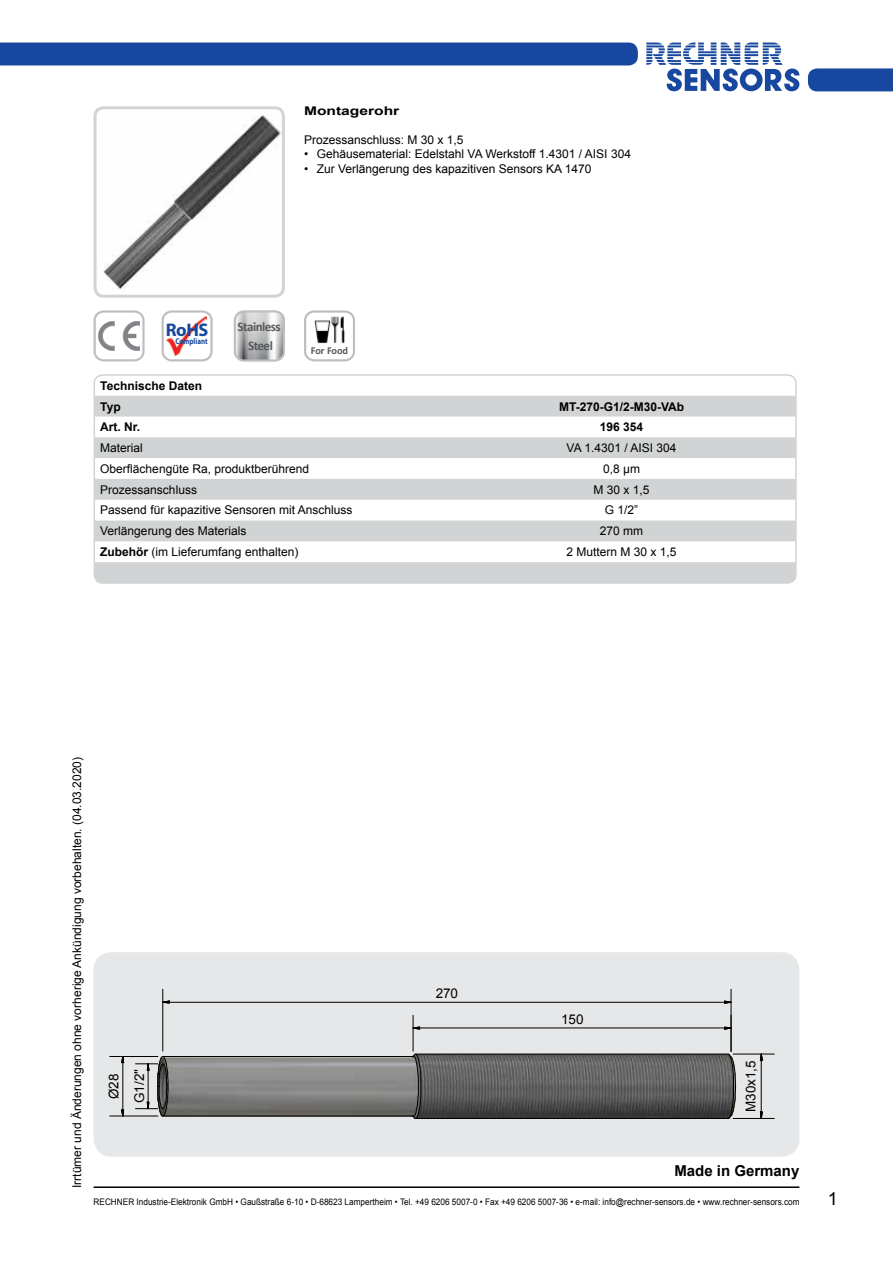
<style>
.page{position:relative;width:893px;height:1263px;background:#fff}
.page>*{position:absolute;margin:0;border:0;box-sizing:border-box;transform-origin:0 0}
.t1{font:700 18.3px "Myriad Pro";color:#17479e}
.t2{font:18px "Arial";color:#000}
.t3{font:700 15px "Arial";color:#000}
.t4{font:13.5px "Arial";letter-spacing:-.015em;color:#000}
.t5{font:700 13.2px/18.1px "Calibri";letter-spacing:-.045em;color:#58595b;text-align:center}
.t6{font:12px "Arial";color:#000}
.t7{font:700 12px/20.7px "Arial";color:#000}
.t8{font:700 12px "Arial";color:#000;scale:1.3 1}
.t9{font:700 10.5px "Calibri";letter-spacing:-.02em;color:#58595b}
.t10{font:9px "Arial";color:#000;scale:.91 1}
.t11{font:700 8.4px "Myriad Pro";color:#17479e;scale:.82 1}
.s1{font-weight:700}
</style>
<div class="page">
<svg style="left:646px;top:43px;width:153px;height:48px"></svg>
<div style="left:808px;top:68px;width:85px;height:23px;background:#17479e"></div>
<hr style="left:94px;top:1186px;width:705px;height:2px;background:#000">
<div style="left:0;top:43px;width:638px;height:22px;background:#17479e"></div>
<div style="left:94px;top:310px;width:51px;height:51px;border:2px solid #bcbec0;border-radius:9px"></div>
<svg style="left:98px;top:321px;width:42px;height:30px"></svg>
<div style="left:162px;top:310px;width:51px;height:51px;border:2px solid #bcbec0;border-radius:9px"></div>
<img style="left:166px;top:316px;width:40px;height:40px">
<div style="left:304px;top:310px;width:51px;height:51px;border:2px solid #bcbec0;border-radius:9px"></div>
<img style="left:314px;top:316px;width:31px;height:28px">
<svg style="left:235px;top:313px;width:49px;height:48px;background:#c5c5c7"></svg>
<div style="left:234px;top:310px;width:51px;height:51px;border:2px solid #bcbec0;border-radius:9px"></div>
<div style="left:94px;top:952px;width:705px;height:205px;background:#e6e7e8;border-radius:18px"></div>
<img style="left:169px;top:1055px;width:558px;height:63px">
<svg style="left:727px;top:1053px;width:9px;height:66px"></svg>
<svg style="left:411px;top:1053px;width:11px;height:66px"></svg>
<hr style="left:415px;top:1118px;width:313px;height:1px;background:#000">
<hr style="left:415px;top:1054px;width:313px;height:1px;background:#000">
<hr style="left:163px;top:1115px;width:250px;height:1px;background:#000">
<hr style="left:163px;top:1056px;width:250px;height:1px;background:#000">
<svg style="left:135px;top:1056px;width:34px;height:61px"></svg>
<svg style="left:121px;top:1057px;width:4px;height:18px"></svg>
<svg style="left:121px;top:1109px;width:4px;height:8px"></svg>
<hr style="left:122px;top:1062px;width:1px;height:48px;background:#000">
<hr style="left:110px;top:1056px;width:48px;height:1px;background:#000">
<hr style="left:110px;top:1115px;width:48px;height:1px;background:#000">
<svg style="left:163px;top:1000px;width:7px;height:4px"></svg>
<svg style="left:724px;top:1000px;width:7px;height:4px"></svg>
<hr style="left:169px;top:1002px;width:555px;height:1px;background:#000">
<hr style="left:162px;top:989px;width:1px;height:62px;background:#000">
<hr style="left:731px;top:989px;width:1px;height:62px;background:#000">
<svg style="left:412px;top:1026px;width:8px;height:4px"></svg>
<svg style="left:724px;top:1026px;width:7px;height:4px"></svg>
<hr style="left:420px;top:1027px;width:304px;height:1px;background:#000">
<hr style="left:413px;top:1015px;width:1px;height:36px;background:#000">
<svg style="left:759px;top:1053px;width:4px;height:16px"></svg>
<svg style="left:759px;top:1111px;width:4px;height:7px"></svg>
<hr style="left:761px;top:1060px;width:1px;height:52px;background:#000">
<hr style="left:733px;top:1118px;width:41px;height:1px;background:#000">
<hr style="left:733px;top:1054px;width:41px;height:1px;background:#000">
<img style="left:98px;top:110px;width:183px;height:184px">
<div style="left:94px;top:106px;width:191px;height:192px;border:3px solid #d1d3d4;border-radius:9px"></div>
<svg style="left:94px;top:396px;width:700px;height:187px;fill:#d1d3d4"></svg>
<div style="left:94px;top:374px;width:703px;height:210px;border:2px solid #d1d3d4;border-radius:9px"></div>
<p class="t8" style="left:304px;top:103px;width:75px">Montagerohr</p>
<p class="t6" style="left:304px;top:132px;width:161px">Prozessanschluss: M 30 x 1,5</p>
<p class="t6" style="left:304px;top:146px;width:328px">• Gehäusematerial: Edelstahl VA Werkstoff 1.4301 / AISI 304</p>
<p class="t6" style="left:304px;top:161px;width:289px">• Zur Verlängerung des kapazitiven Sensors KA 1470</p>
<h1 class="t1" style="left:166px;top:318px;width:44px">RoHS</h1>
<p class="t11" style="left:175px;top:335px;width:41px">Compliant</p>
<p class="t7" style="left:100px;top:376px;width:103px">Technische Daten<br>Typ</p>
<p class="t5" style="left:238px;top:318px;width:45px">Stainless<br>Steel</p>
<p class="t9" style="left:311px;top:343px;width:39px">For Food</p>
<p class="t7" style="left:559px;top:396px;width:127px">MT-270-G1/2-M30-VAb</p>
<p class="t7" style="left:100px;top:417px;width:42px">Art. Nr.</p>
<p class="t7" style="left:600px;top:417px;width:45px">196 354</p>
<p class="t6" style="left:100px;top:440px;width:44px">Material</p>
<p class="t6" style="left:567px;top:440px;width:111px">VA 1.4301 / AISI 304</p>
<p class="t6" style="left:100px;top:461px;width:210px">Oberflächengüte Ra, produktberührend</p>
<p class="t6" style="left:603px;top:461px;width:38px">0,8 µm</p>
<p class="t6" style="left:100px;top:482px;width:98px">Prozessanschluss</p>
<p class="t6" style="left:594px;top:482px;width:58px">M 30 x 1,5</p>
<p class="t6" style="left:100px;top:502px;width:254px">Passend für kapazitive Sensoren mit Anschluss</p>
<p class="t6" style="left:605px;top:502px;width:35px">G 1/2”</p>
<p class="t6" style="left:100px;top:523px;width:148px">Verlängerung des Materials</p>
<p class="t6" style="left:600px;top:523px;width:45px">270 mm</p>
<p class="t6" style="left:100px;top:544px;width:200px"><span class="s1">Zubehör</span> (im Lieferumfang enthalten)</p>
<p class="t6" style="left:567px;top:544px;width:112px">2 Muttern M 30 x 1,5</p>
<p class="t6" style="left:69px;top:1188px;width:432px;rotate:-90deg">Irrtümer und Änderungen ohne vorherige Ankündigung vorbehalten. (04.03.2020)</p>
<p class="t4" style="left:105px;top:1099px;width:27px;rotate:-90deg">Ø28</p>
<p class="t4" style="left:130px;top:1103px;width:36px;rotate:-90deg">G1/2"</p>
<p class="t4" style="left:436px;top:984px;width:24px">270</p>
<p class="t4" style="left:561px;top:1011px;width:24px">150</p>
<p class="t4" style="left:742px;top:1112px;width:53px;rotate:-90deg">M x1,5</p>
<p class="t4" style="left:742px;top:1101px;width:17px;rotate:-90deg">30</p>
<p class="t3" style="left:674px;top:1161px;width:127px">Made in Germany</p>
<p class="t10" style="left:94px;top:1196px;width:777px">RECHNER Industrie-Elektronik GmbH • Gaußstraße 6-10 • D-68623 Lampertheim • Tel. +49 6206 5007-0 • Fax +49 6206 5007-36 • e-mail: info@rechner-sensors.de • www.rechner-sensors.com</p>
<h2 class="t2" style="left:828px;top:1187px;width:12px">1</h2>
</div>
